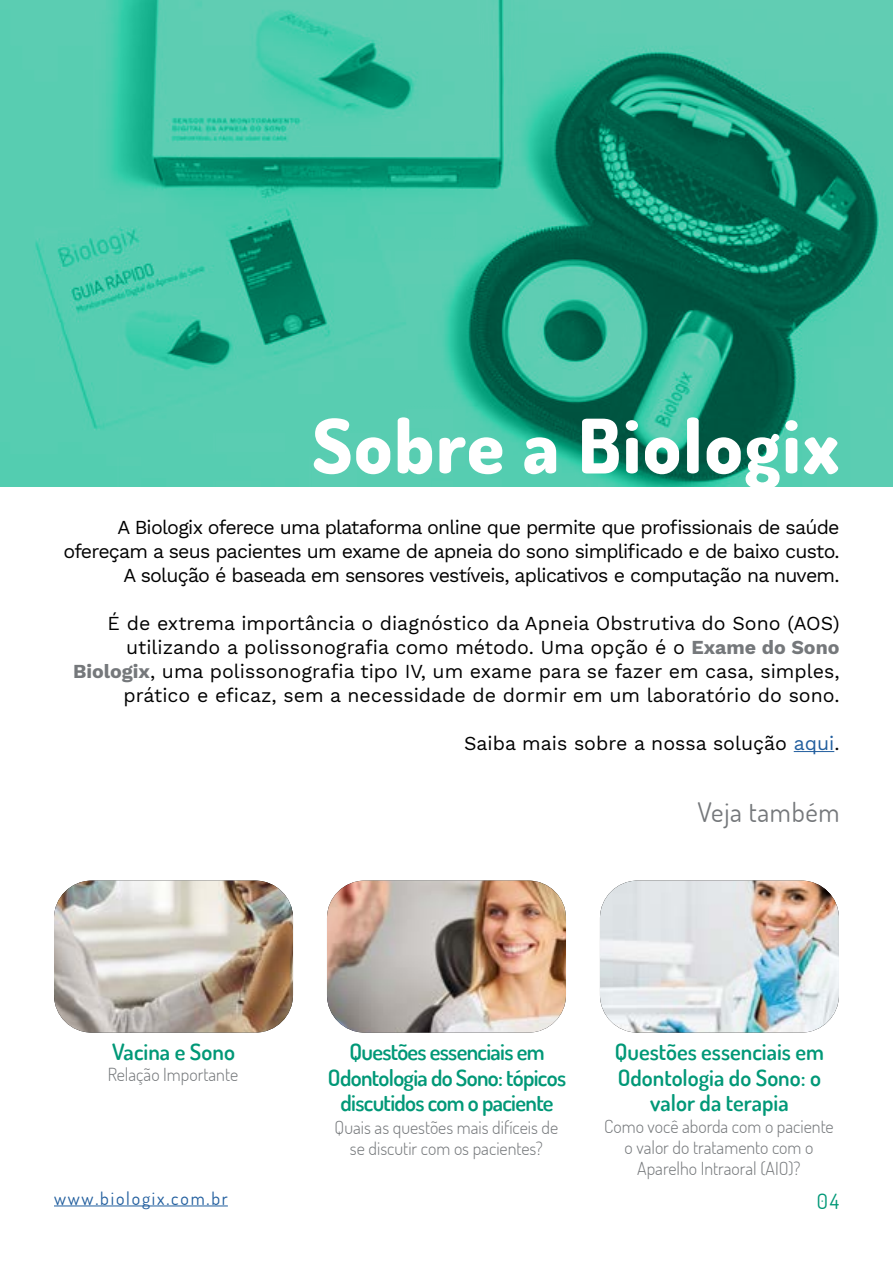
<style>
.page{position:relative;width:893px;height:1263px;background:#fff}
.page>*{position:absolute;margin:0;border:0;box-sizing:border-box;transform-origin:0 0}
.t1{font:800 75px "Dosis";letter-spacing:.025em;color:#fff}
.t2{font:27px "Dosis";letter-spacing:.025em;color:#75787b}
.t3{font:600 22.5px/25.5px "Dosis";letter-spacing:-.03em;color:#009877;text-align:center}
.t4{font:600 22.5px/25.5px "Dosis";color:#009877;text-align:center}
.t5{font:21px "Dosis";color:#009877}
.t6{font:19.5px/24px "Work Sans";letter-spacing:-.01em;color:#000;text-align:right}
.t7{font:19.5px/24px "Work Sans";letter-spacing:-.04em;color:#000;text-align:right}
.t8{font:300 18px/21px "Dosis";color:#75787b;text-align:center}
.t9{font:18px "Dosis";letter-spacing:.1em;color:#215e9e}
.s1{font-weight:700;color:#75787b}
.s2{color:#215e9e}
</style>
<div class="page">
<hr style="left:54px;top:1206px;width:174px;height:1px;background:#215e9e">
<svg style="left:0;top:0;width:893px;height:487px;background:#3db296"></svg>
<hr style="left:794px;top:751px;width:40px;height:1px;background:#215e9e">
<img style="left:327px;top:881px;width:239px;height:151px">
<img style="left:600px;top:881px;width:239px;height:151px">
<img style="left:54px;top:881px;width:239px;height:151px">
<h1 class="t1" style="left:312px;top:398px;width:529px">Sobre a Biologix</h1>
<p class="t7" style="left:63px;top:516px;width:778px">A Biologix oferece uma plataforma online que permite que profissionais de saúde ofereçam a seus pacientes um exame de apneia do sono simplificado e de baixo custo.<br>A solução é baseada em sensores vestíveis, aplicativos e computação na nuvem.</p>
<p class="t6" style="left:73px;top:612px;width:768px">É de extrema importância o diagnóstico da Apneia Obstrutiva do Sono (AOS) utilizando a polissonografia como método. Uma opção é o <span class="s1">Exame do Sono Biologix</span>, uma polissonografia tipo IV, um exame para se fazer em casa, simples, prático e eficaz, sem a necessidade de dormir em um laboratório do sono.</p>
<p class="t6" style="left:464px;top:732px;width:377px">Saiba mais sobre a nossa solução <span class="s2">aqui</span>.</p>
<h2 class="t2" style="left:697px;top:794px;width:143px">Veja também</h2>
<p class="t4" style="left:112px;top:1039px;width:124px">Vacina e Sono</p>
<p class="t3" style="left:328px;top:1039px;width:240px">Questões essenciais em<br>Odontologia do Sono: tópicos discutidos com o paciente</p>
<p class="t4" style="left:615px;top:1038px;width:211px">Questões essenciais em<br>Odontologia do Sono: o valor da terapia</p>
<p class="t8" style="left:108px;top:1063px;width:132px">Relação Importante</p>
<p class="t8" style="left:335px;top:1116px;width:225px">Quais as questões mais difíceis de se discutir com os pacientes?</p>
<p class="t8" style="left:604px;top:1115px;width:231px">Como você aborda com o paciente o valor do tratamento com o<br>Aparelho Intraoral (AIO)?</p>
<p class="t9" style="left:54px;top:1187px;width:175px">www.biologix.com.br</p>
<p class="t5" style="left:817px;top:1187px;width:24px">04</p>
</div>
